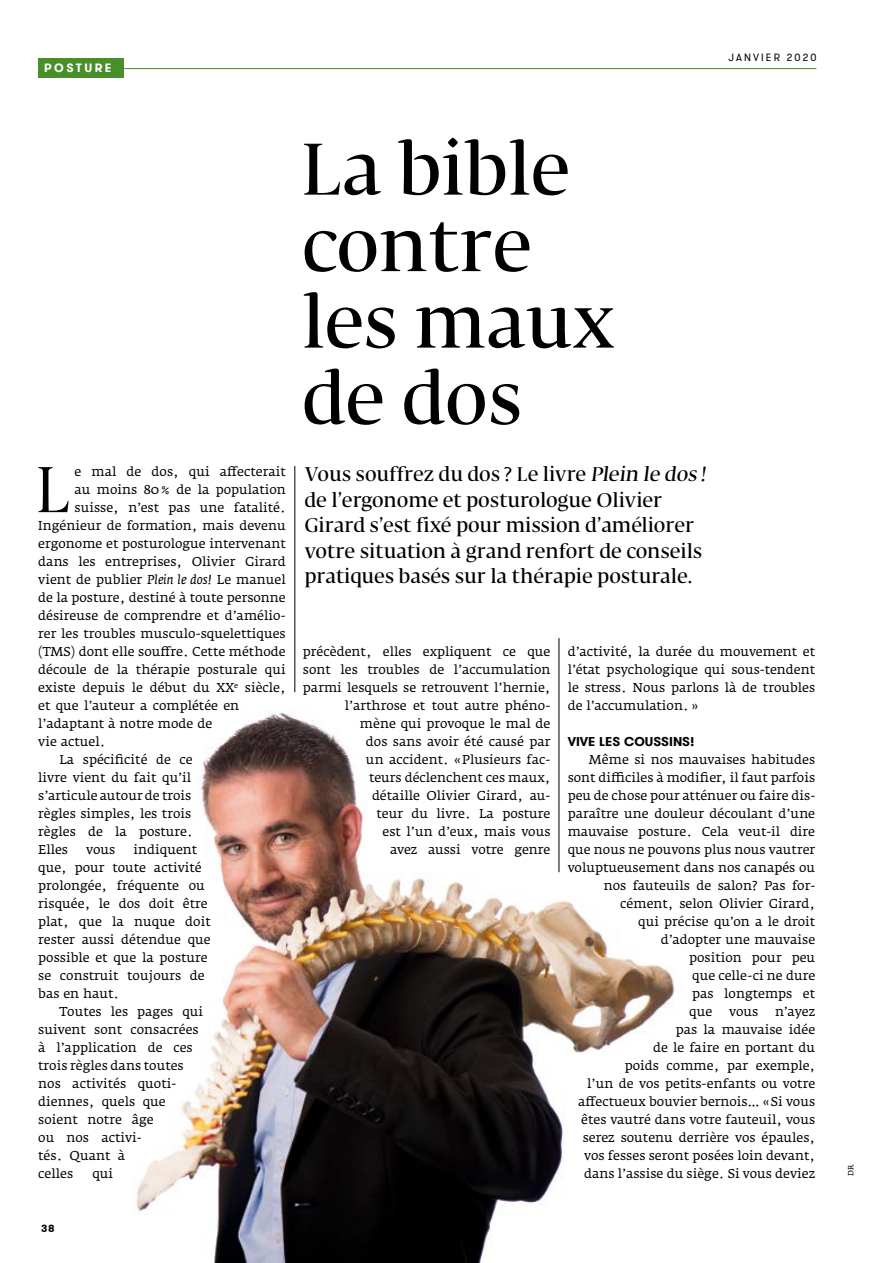
<style>
.page{position:relative;width:893px;height:1263px;background:#fff}
.page>*{position:absolute;margin:0;border:0;box-sizing:border-box;transform-origin:0 0}
.t1{font:500 72px/76.5px "Fedra Serif Display";letter-spacing:.03em;color:#000}
.t2{font:63.6px "Fedra Serif Display";color:#000}
.t3{font:500 19.5px/25.5px "Fedra Serif Display";letter-spacing:.03em;color:#000}
.t4{font:12.75px/18px "Fedra Serif A Pro";color:#000;text-align:right}
.t5{font:700 12.75px "GT Walsheim";color:#000}
.t6{font:700 12px "GT Walsheim";letter-spacing:.2em;color:#fff}
.t7{font:10.5px "GT Walsheim";letter-spacing:.2em;color:#000}
.t8{font:700 10.5px "GT Walsheim";color:#000}
.t9{font:7.5px "Fedra Serif A Pro";color:#000}
.s1{font-style:italic}
</style>
<div class="page">
<img style="left:133px;top:693px;width:542px;height:570px">
<hr style="left:294px;top:466px;width:1px;height:226px;background:#000">
<hr style="left:559px;top:638px;width:1px;height:234px;background:#000">
<hr style="left:38px;top:68px;width:778px;height:1px;background:#488f28">
<div style="left:38px;top:58px;width:85px;height:19px;background:#488f28"></div>
<p class="t6" style="left:44px;top:60px;width:69px">POSTURE</p>
<p class="t7" style="left:728px;top:50px;width:90px">JANVIER 2020</p>
<h2 class="t2" style="left:37px;top:452px;width:33px">L</h2>
<p class="t4" style="left:75px;top:463px;width:213px">e mal de dos, qui affecterait</p>
<p class="t4" style="left:75px;top:481px;width:213px">au moins 80% de la population</p>
<p class="t4" style="left:75px;top:499px;width:213px">suisse, n’est pas une fatalité.</p>
<p class="t4" style="left:38px;top:517px;width:249px">Ingénieur de formation, mais devenu</p>
<p class="t4" style="left:38px;top:535px;width:249px">ergonome et posturologue intervenant</p>
<p class="t4" style="left:38px;top:553px;width:249px">dans les entreprises, Olivier Girard</p>
<p class="t4" style="left:38px;top:571px;width:249px">vient de publier <span class="s1">Plein le dos!</span> Le manuel</p>
<p class="t4" style="left:38px;top:589px;width:249px">de la posture, destiné à toute personne</p>
<p class="t4" style="left:38px;top:607px;width:249px">désireuse de comprendre et d’amélio-</p>
<p class="t4" style="left:38px;top:625px;width:249px">rer les troubles musculo-squelettiques</p>
<p class="t4" style="left:38px;top:643px;width:249px">(TMS) dont elle souffre. Cette méthode</p>
<p class="t4" style="left:38px;top:661px;width:249px">découle de la thérapie posturale qui</p>
<p class="t4" style="left:38px;top:679px;width:249px">existe depuis le début du XX<sup>e</sup> siècle,</p>
<p class="t4" style="left:38px;top:697px;width:203px">et que l’auteur a complétée en</p>
<p class="t4" style="left:38px;top:715px;width:175px">l’adaptant à notre mode de</p>
<p class="t4" style="left:38px;top:733px;width:69px">vie actuel.</p>
<p class="t4" style="left:60px;top:751px;width:135px">La spécificité de ce</p>
<p class="t4" style="left:38px;top:769px;width:154px">livre vient du fait qu’il</p>
<p class="t4" style="left:38px;top:787px;width:155px">s’articule autour de trois</p>
<p class="t4" style="left:38px;top:805px;width:154px">règles simples, les trois</p>
<p class="t4" style="left:38px;top:823px;width:156px">règles de la posture.</p>
<p class="t4" style="left:38px;top:841px;width:31px">Elles</p>
<p class="t4" style="left:86px;top:841px;width:31px">vous</p>
<p class="t4" style="left:38px;top:841px;width:174px;text-align:left;text-indent:95px">indiquent que, pour toute activité prolongée, fréquente ou risquée, le dos doit être plat, que la nuque doit rester aussi détendue que possible et que la posture se construit toujours de bas en haut.</p>
<p class="t4" style="left:38px;top:1003px;width:166px;text-align:left;text-indent:21px">Toutes les pages qui suivent sont consacrées à l’application de ces trois règles dans toutes nos activités quoti&shy;diennes, quels que soient notre âge<br>ou nos activi-<br>tés. Quant à<br>celles</p>
<p class="t4" style="left:92px;top:1165px;width:22px">qui</p>
<p class="t8" style="left:41px;top:1222px;width:15px">38</p>
<h1 class="t1" style="left:303px;top:139px;width:313px">La bible contre les maux de dos</h1>
<h3 class="t3" style="left:305px;top:464px;width:405px">Vous souffrez du dos ? Le livre Plein le dos! de l’ergonome et posturologue Olivier Girard s’est fixé pour mission d’améliorer votre situation à grand renfort de conseils pratiques basés sur la thérapie posturale.</h3>
<p class="t4" style="left:303px;top:643px;width:249px">précèdent, elles expliquent ce que sont les troubles de l’accumulation parmi lesquels se retrouvent l’hernie, l’arthrose et tout autre phéno-<br>mène qui provoque le mal de<br>dos sans avoir été causé par<br>un accident. «Plusieurs fac-<br>teurs déclenchent ces maux,<br>détaille Olivier Girard, au-<br>teur du livre. La posture<br>est l’un d’eux, mais vous<br>avez aussi votre genre</p>
<p class="t4" style="left:568px;top:643px;width:249px;text-align:justify">d’activité, la durée du mouvement et l’état psychologique qui sous-tendent le stress. Nous parlons là de troubles de l’accumulation. »</p>
<p class="t5" style="left:568px;top:733px;width:128px">VIVE LES COUSSINS!</p>
<p class="t4" style="left:589px;top:751px;width:228px">Même si nos mauvaises habitudes</p>
<p class="t4" style="left:568px;top:769px;width:249px">sont difficiles à modifier, il faut parfois</p>
<p class="t4" style="left:568px;top:787px;width:249px">peu de chose pour atténuer ou faire dis-</p>
<p class="t4" style="left:568px;top:805px;width:249px">paraître une douleur découlant d’une</p>
<p class="t4" style="left:568px;top:823px;width:249px">mauvaise posture. Cela veut-il dire</p>
<p class="t4" style="left:568px;top:841px;width:249px">que nous ne pouvons plus nous vautrer</p>
<p class="t4" style="left:568px;top:859px;width:249px">voluptueusement dans nos canapés ou</p>
<p class="t4" style="left:604px;top:877px;width:213px">nos fauteuils de salon? Pas for-</p>
<p class="t4" style="left:620px;top:895px;width:196px">cément, selon Olivier Girard,</p>
<p class="t4" style="left:638px;top:913px;width:178px">qui précise qu’on a le droit</p>
<p class="t4" style="left:661px;top:931px;width:156px">d’adopter une mauvaise</p>
<p class="t4" style="left:689px;top:949px;width:128px">position pour peu</p>
<p class="t4" style="left:692px;top:967px;width:125px">que celle-ci ne dure</p>
<p class="t4" style="left:692px;top:985px;width:124px">pas longtemps et</p>
<p class="t4" style="left:689px;top:1003px;width:25px">que</p>
<p class="t4" style="left:729px;top:1003px;width:31px">vous</p>
<p class="t4" style="left:578px;top:1003px;width:239px">n’ayez<br>pas la mauvaise idée<br>de le faire en portant du<br>poids comme, par exemple,<br>l’un de vos petits-enfants ou votre affectueux bouvier bernois… «Si vous êtes vautré dans votre fauteuil, vous serez soutenu derrière vos épaules, vos fesses seront posées loin devant, dans l’assise du siège. Si vous deviez</p>
<p class="t9" style="left:847px;top:1176px;width:13px;rotate:-90deg">DR</p>
</div>
